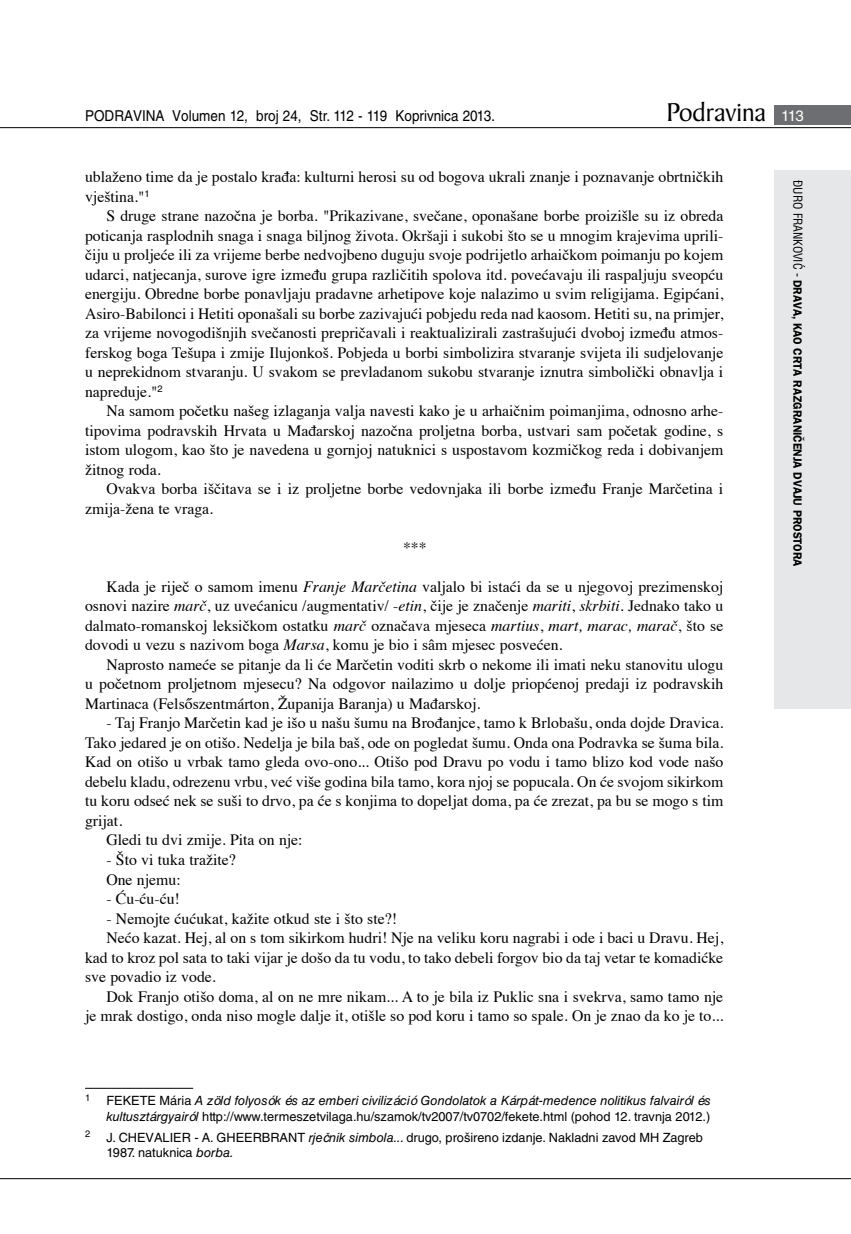
<style>
.page{position:relative;width:851px;height:1234px;background:#fff}
.page>*{position:absolute;margin:0;border:0;box-sizing:border-box;transform-origin:0 0}
.t1{font:27.6px "Baker Signet BT";color:#000}
.t2{font:15.75px/19.5px "Times";color:#000;text-align:justify}
.t3{font:15px "Helvetica LT Skin 29";color:#000;scale:.9 1}
.t4{font:italic 12.75px/15.3px "Helvetica LT Skin 29";color:#000}
.t5{font:12.75px/15.3px "Helvetica LT Skin 29";color:#000}
.t6{font:600 12px "ITC Franklin Gothic Skin 29";letter-spacing:-.005em;color:#000;scale:.95 1}
.t7{font:9.45px "Helvetica LT Skin 29";color:#000}
.s1{font-family:"Helvetica LT Skin 29";font-size:15px;color:#fff}
.s2{font-style:italic}
.s3{font-style:normal}
.s4{font-family:"Helvetica LT Skin 29";font-weight:400;font-stretch:condensed}
</style>
<div class="page">
<div style="left:774px;top:170px;width:76px;height:538px;background:#e6e7e8"></div>
<div style="left:774px;top:105px;width:76px;height:19px;background:#6d6e71"></div>
<hr style="left:0;top:127px;width:850px;height:1px;background:#000">
<hr style="left:0;top:1177px;width:850px;height:1px;background:#000">
<hr style="left:85px;top:1087px;width:108px;height:1px;background:#000">
<p class="t3" style="left:85px;top:107px;width:457px">PODRAVINA Volumen 12, broj 24, Str. 112 - 119 Koprivnica 2013.</p>
<h1 class="t1" style="left:666px;top:95px;width:139px">Podravina <span class="s1">113</span></h1>
<p class="t2" style="left:85px;top:166px;width:639px">ublaženo time da je postalo krađa: kulturni herosi su od bogova ukrali znanje i poznavanje obrtničkih vještina."<sup>1</sup></p>
<p class="t2" style="left:85px;top:205px;width:639px;text-indent:21px">S druge strane nazočna je borba. "Prikazivane, svečane, oponašane borbe proizišle su iz obreda poticanja rasplodnih snaga i snaga biljnog života. Okršaji i sukobi što se u mnogim krajevima uprili&shy;čiju u proljeće ili za vrijeme berbe nedvojbeno duguju svoje podrijetlo arhaičkom poimanju po kojem udarci, natjecanja, surove igre između grupa različitih spolova itd. povećavaju ili raspaljuju sveopću energiju. Obredne borbe ponavljaju pradavne arhetipove koje nalazimo u svim religijama. Egipćani, Asiro-Babilonci i Hetiti oponašali su borbe zazivajući pobjedu reda nad kaosom. Hetiti su, na primjer, za vrijeme novogodišnjih svečanosti prepričavali i reaktualizirali zastrašujući dvoboj između atmos&shy;ferskog boga Tešupa i zmije Ilujonkoš. Pobjeda u borbi simbolizira stvaranje svijeta ili sudjelovanje u neprekidnom stvaranju. U svakom se prevladanom sukobu stvaranje iznutra simbolički obnavlja i napreduje."<sup>2</sup></p>
<p class="t2" style="left:85px;top:400px;width:639px;text-indent:21px">Na samom početku našeg izlaganja valja navesti kako je u arhaičnim poimanjima, odnosno arhe&shy;tipovima podravskih Hrvata u Mađarskoj nazočna proljetna borba, ustvari sam početak godine, s istom ulogom, kao što je navedena u gornjoj natuknici s uspostavom kozmičkog reda i dobivanjem žitnog roda.</p>
<p class="t2" style="left:85px;top:477px;width:639px;text-indent:21px">Ovakva borba iščitava se i iz proljetne borbe vedovnjaka ili borbe između Franje Marčetina i zmija-žena te vraga.</p>
<p class="t2" style="left:403px;top:536px;width:25px">***</p>
<p class="t2" style="left:85px;top:575px;width:639px;text-indent:21px">Kada je riječ o samom imenu <span class="s2">Franje Marčetina</span> valjalo bi istaći da se u njegovoj prezimenskoj osnovi nazire <span class="s2">marč</span>, uz uvećanicu /augmentativ/ -<span class="s2">etin</span>, čije je značenje <span class="s2">mariti</span>, <span class="s2">skrbiti.</span> Jednako tako u dalmato-romanskoj leksičkom ostatku <span class="s2">marč</span> označava mjeseca <span class="s2">martius</span>, <span class="s2">mart, marac, marač</span>, što se dovodi u vezu s nazivom boga <span class="s2">Marsa</span>, komu je bio i sâm mjesec posvećen<span class="s2">.</span></p>
<p class="t2" style="left:85px;top:653px;width:639px;text-indent:21px">Naprosto nameće se pitanje da li će Marčetin voditi skrb o nekome ili imati neku stanovitu ulogu u početnom proljetnom mjesecu? Na odgovor nailazimo u dolje priopćenoj predaji iz podravskih Martinaca (Felsőszentmárton, Županija Baranja) u Mađarskoj.</p>
<p class="t2" style="left:106px;top:711px;width:618px">- Taj Franjo Marčetin kad je išo u našu šumu na Brođanjce, tamo k Brlobašu, onda dojde Dravica.</p>
<p class="t2" style="left:85px;top:731px;width:639px">Tako jedared je on otišo. Nedelja je bila baš, ode on pogledat šumu. Onda ona Podravka se šuma bila.</p>
<p class="t2" style="left:85px;top:750px;width:639px">Kad on otišo u vrbak tamo gleda ovo-ono... Otišo pod Dravu po vodu i tamo blizo kod vode našo</p>
<p class="t2" style="left:85px;top:770px;width:639px">debelu kladu, odrezenu vrbu, već više godina bila tamo, kora njoj se popucala. On će svojom sikirkom</p>
<p class="t2" style="left:85px;top:789px;width:639px">tu koru odseć nek se suši to drvo, pa će s konjima to dopeljat doma, pa će zrezat, pa bu se mogo s tim</p>
<p class="t2" style="left:85px;top:809px;width:39px">grijat.</p>
<p class="t2" style="left:106px;top:828px;width:198px">Gledi tu dvi zmije. Pita on nje:</p>
<p class="t2" style="left:106px;top:848px;width:131px">- Što vi tuka tražite?<br>One njemu:</p>
<p class="t2" style="left:106px;top:887px;width:75px">- Ću-ću-ću!</p>
<p class="t2" style="left:106px;top:906px;width:292px">- Nemojte ćućukat, kažite otkud ste i što ste?!</p>
<p class="t2" style="left:106px;top:926px;width:618px">Nećo kazat. Hej, al on s tom sikirkom hudri! Nje na veliku koru nagrabi i ode i baci u Dravu. Hej,</p>
<p class="t2" style="left:85px;top:945px;width:639px">kad to kroz pol sata to taki vijar je došo da tu vodu, to tako debeli forgov bio da taj vetar te komadićke</p>
<p class="t2" style="left:85px;top:965px;width:132px">sve povadio iz vode.</p>
<p class="t2" style="left:106px;top:984px;width:618px">Dok Franjo otišo doma, al on ne mre nikam... A to je bila iz Puklic sna i svekrva, samo tamo nje</p>
<p class="t2" style="left:85px;top:1004px;width:639px">je mrak dostigo, onda niso mogle dalje it, otišle so pod koru i tamo so spale. On je znao da ko je to...</p>
<p class="t7" style="left:85px;top:1091px;width:7px">1</p>
<p class="t4" style="left:106px;top:1092px;width:606px"><span class="s3">FEKETE Mária</span> A zöld folyosók és az emberi civilizáció Gondolatok a Kárpát-medence nolitikus falvairól és kultusztárgyairól <span class="s3">http://www.termeszetvilaga.hu/szamok/tv2007/tv0702/fekete.html (pohod 12. travnja 2012.)</span></p>
<p class="t7" style="left:85px;top:1128px;width:7px">2</p>
<p class="t5" style="left:106px;top:1129px;width:598px">J. CHEVALIER - A. GHEERBRANT <span class="s2">rječnik simbola...</span> drugo, prošireno izdanje. Nakladni zavod MH Zagreb<br>1987. natuknica <span class="s2">borba.</span></p>
<p class="t6" style="left:804px;top:180px;width:408px;rotate:90deg"><span class="s4">Đuro FRANKOVI Ć -</span> DRAVA, KAO CRTA RAZGRANIČENJA DVAJU PROSTORA</p>
</div>
